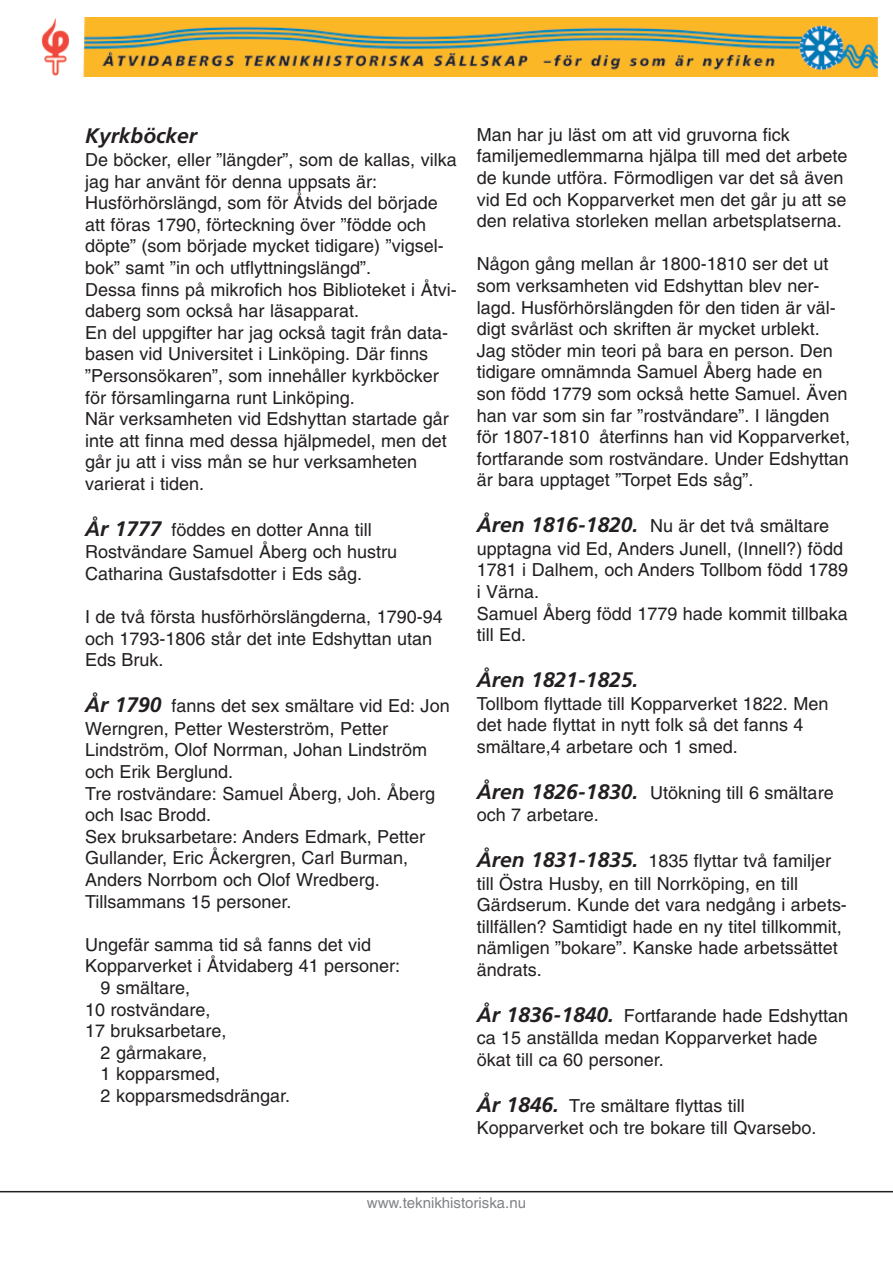
<style>
.page{position:relative;width:893px;height:1263px;background:#fff}
.page>*{position:absolute;margin:0;border:0;box-sizing:border-box;transform-origin:0 0}
.t1{font:italic 700 21px "Frutiger";color:#231f20}
.t2{font:18px/21.6px "Helvetica";color:#231f20}
.t3{font:15px "Helvetica";color:#808285}
.s1{font-family:"Frutiger";font-weight:700;font-style:italic;font-size:21px}
</style>
<div class="page">
<hr style="left:0;top:1191px;width:893px;height:1px;background:#231f20">
<img style="left:41px;top:17px;width:837px;height:60px">
<p class="t1" style="left:85px;top:128px;width:114px">Kyrkböcker</p>
<p class="t2" style="left:85px;top:150px;width:373px">De böcker, eller ”längder”, som de kallas, vilka jag har använt för denna uppsats är:<br>Husförhörslängd, som för Åtvids del började att föras 1790, förteckning över ”födde och döpte” (som började mycket tidigare) ”vigsel&shy;bok” samt ”in och utflyttningslängd”.<br>Dessa finns på mikrofich hos Biblioteket i Åtvi&shy;daberg som också har läsapparat.<br>En del uppgifter har jag också tagit från data&shy;basen vid Universitet i Linköping. Där finns ”Personsökaren”, som innehåller kyrkböcker för församlingarna runt Linköping.<br>När verksamheten vid Edshyttan startade går inte att finna med dessa hjälpmedel, men det går ju att i viss mån se hur verksamheten varierat i tiden.</p>
<p class="t2" style="left:85px;top:520px;width:314px;line-height:22px"><span class="s1">År 1777</span> föddes en dotter Anna till<br>Rostvändare Samuel Åberg och hustru<br>Catharina Gustafsdotter i Eds såg.</p>
<p class="t2" style="left:85px;top:608px;width:359px">I de två första husförhörslängderna, 1790-94 och 1793-1806 står det inte Edshyttan utan<br>Eds Bruk.</p>
<p class="t2" style="left:85px;top:697px;width:366px"><span class="s1">År 1790</span> fanns det sex smältare vid Ed: Jon Werngren, Petter Westerström, Petter Lindström, Olof Norrman, Johan Lindström och Erik Berglund.<br>Tre rostvändare: Samuel Åberg, Joh. Åberg och Isac Brodd.<br>Sex bruksarbetare: Anders Edmark, Petter Gullander, Eric Åckergren, Carl Burman, Anders Norrbom och Olof Wredberg.<br>Tillsammans 15 personer.</p>
<p class="t2" style="left:85px;top:935px;width:288px">Ungefär samma tid så fanns det vid</p>
<p class="t2" style="left:85px;top:957px;width:317px">Kopparverket i Åtvidaberg 41 personer:</p>
<p class="t2" style="left:101px;top:978px;width:91px">9 smältare,</p>
<p class="t2" style="left:85px;top:1000px;width:127px">10 rostvändare,</p>
<p class="t2" style="left:85px;top:1022px;width:143px">17 bruksarbetare,</p>
<p class="t2" style="left:101px;top:1043px;width:108px">2 gårmakare,</p>
<p class="t2" style="left:101px;top:1065px;width:121px">1 kopparsmed,</p>
<p class="t2" style="left:101px;top:1086px;width:191px">2 kopparsmedsdrängar.</p>
<p class="t2" style="left:477px;top:125px;width:372px">Man har ju läst om att vid gruvorna fick familjemedlemmarna hjälpa till med det arbete de kunde utföra. Förmodligen var det så även vid Ed och Kopparverket men det går ju att se den relativa storleken mellan arbetsplatserna.</p>
<p class="t2" style="left:477px;top:255px;width:375px">Någon gång mellan år 1800-1810 ser det ut som verksamheten vid Edshyttan blev ner&shy;lagd. Husförhörslängden för den tiden är väl&shy;digt svårläst och skriften är mycket urblekt.<br>Jag stöder min teori på bara en person. Den tidigare omnämnda Samuel Åberg hade en son född 1779 som också hette Samuel. Även han var som sin far ”rostvändare”. I längden för 1807-1810 återfinns han vid Kopparverket, fortfarande som rostvändare. Under Edshyttan är bara upptaget ”Torpet Eds såg”.</p>
<p class="t2" style="left:477px;top:517px;width:373px"><span class="s1">Åren 1816-1820.</span> Nu är det två smältare upptagna vid Ed, Anders Junell, (Innell?) född<br>1781 i Dalhem, och Anders Tollbom född 1789 i Värna.<br>Samuel Åberg född 1779 hade kommit tillbaka till Ed.</p>
<p class="t1" style="left:477px;top:671px;width:163px">Åren 1821-1825.</p>
<p class="t2" style="left:477px;top:694px;width:353px">Tollbom flyttade till Kopparverket 1822. Men det hade flyttat in nytt folk så det fanns 4 smältare,4 arbetare och 1 smed.</p>
<p class="t2" style="left:477px;top:783px;width:358px;line-height:22.5px"><span class="s1">Åren 1826-1830.</span> Utökning till 6 smältare och 7 arbetare.</p>
<p class="t2" style="left:477px;top:851px;width:372px"><span class="s1">Åren 1831-1835.</span> 1835 flyttar två familjer till Östra Husby, en till Norrköping, en till Gärdserum. Kunde det vara nedgång i arbets&shy;tillfällen? Samtidigt hade en ny titel tillkommit, nämligen ”bokare”. Kanske hade arbetssättet ändrats.</p>
<p class="t2" style="left:477px;top:1006px;width:373px;line-height:22px"><span class="s1">År 1836-1840.</span> Fortfarande hade Edshyttan ca 15 anställda medan Kopparverket hade ökat till ca 60 personer.</p>
<p class="t2" style="left:477px;top:1096px;width:341px;line-height:22.5px"><span class="s1">År 1846.</span> Tre smältare flyttas till<br>Kopparverket och tre bokare till Qvarsebo.</p>
<p class="t3" style="left:367px;top:1197px;width:161px">www.teknikhistoriska.nu</p>
</div>
